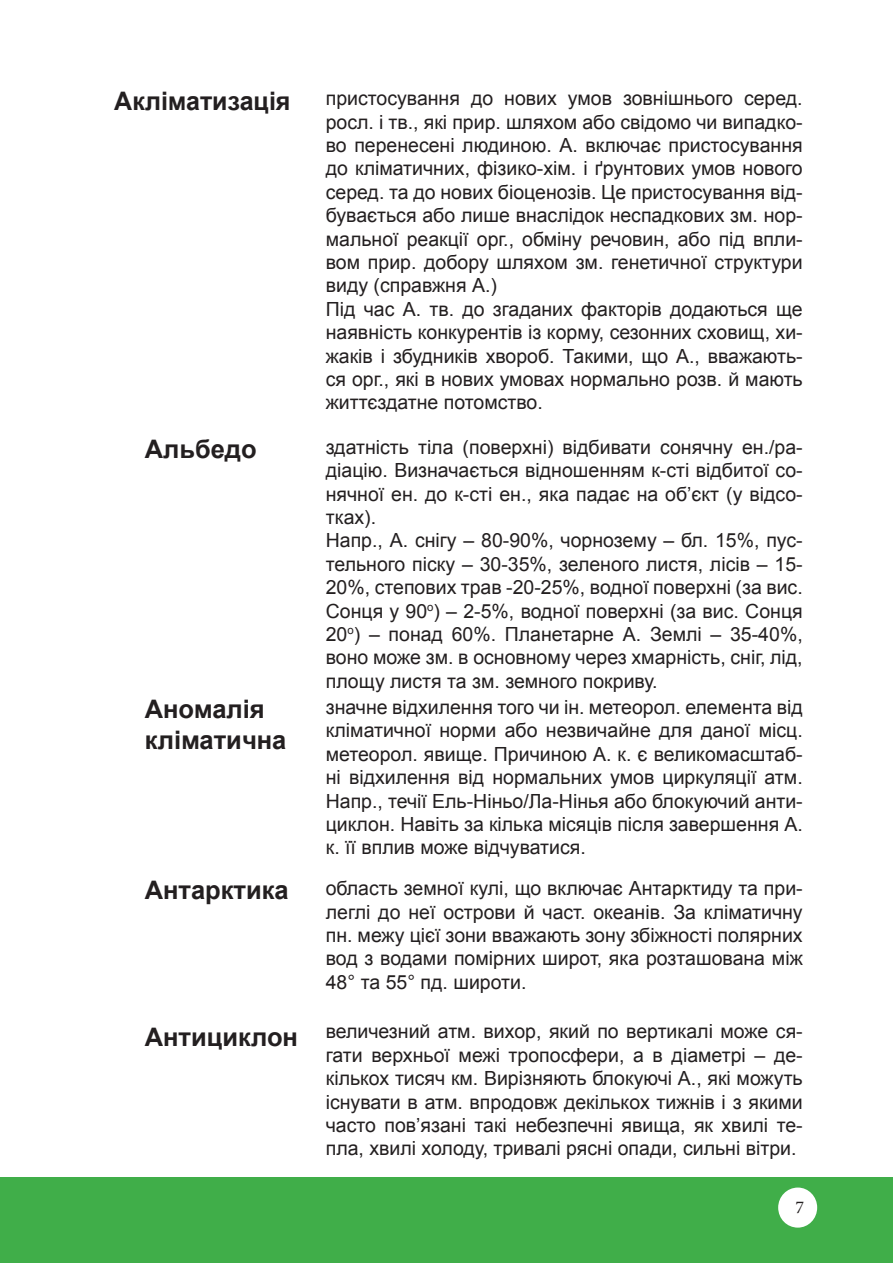
<style>
.page{position:relative;width:893px;height:1263px;background:#fff}
.page>*{position:absolute;margin:0;border:0;box-sizing:border-box;transform-origin:0 0}
.t1{font:150px "Minion Pro";color:#fff}
.t2{font:700 25.5px/30.6px "Arial";color:#231f20}
.t3{font:19.5px/23.4px "Arial";color:#231f20;text-align:justify}
.s1{font-weight:700;font-size:25.5px}
</style>
<div class="page">
<div style="left:0;top:1177px;width:893px;height:86px;background:#40ae49"></div>
<h2 class="t2" style="left:114px;top:86px;width:178px">Акліматизація</h2>
<p class="t3" style="left:326px;top:87px;width:478px;text-align:left">пристосування до нових умов зовнішнього серед. росл. і тв., які прир. шляхом або свідомо чи випадко&shy;во перенесені людиною. А. включає пристосування до кліматичних, фізико-хім. і ґрунтових умов нового серед. та до нових біоценозів. Це пристосування від&shy;бувається або лише внаслідок неспадкових зм. нор&shy;мальної реакції орг., обміну речовин, або під впли&shy;вом прир. добору шляхом зм. генетичної структури виду (справжня А.)<br>Під час А. тв. до згаданих факторів додаються ще наявність конкурентів із корму, сезонних сховищ, хи&shy;жаків і збудників хвороб. Такими, що А., вважають&shy;ся орг., які в нових умовах нормально розв. й мають життєздатне потомство.</p>
<h2 class="t2" style="left:145px;top:435px;width:113px">Альбедо</h2>
<p class="t3" style="left:326px;top:435px;width:478px;text-align:left">здатність тіла (поверхні) відбивати сонячну ен./ра&shy;діацію. Визначається відношенням к-сті відбитої со&shy;нячної ен. до к-сті ен., яка падає на об’єкт (у відсо&shy;тках).<br>Напр., А. снігу – 80-90%, чорнозему – бл. 15%, пус&shy;тельного піску – 30-35%, зеленого листя, лісів – 15- 20%, степових трав -20-25%, водної поверхні (за вис.<br>Сонця у 90<sup>о</sup>) – 2-5%, водної поверхні (за вис. Сонця 20<sup>о</sup>) – понад 60%. Планетарне А. Землі – 35-40%, воно може зм. в основному через хмарність, сніг, лід, площу листя та зм. земного покриву.</p>
<h2 class="t2" style="left:145px;top:695px;width:143px">Аномалія кліматична</h2>
<p class="t3" style="left:326px;top:696px;width:478px">значне відхилення того чи ін. метеорол. елемента від кліматичної норми або незвичайне для даної місц. метеорол. явище. Причиною А. к. є великомасштаб&shy;ні відхилення від нормальних умов циркуляції атм.<br>Напр., течії Ель-Ніньо/Ла-Нінья або блокуючий анти&shy;циклон. Навіть за кілька місяців після завершення А. к. її вплив може відчуватися.</p>
<h2 class="t2" style="left:145px;top:876px;width:145px">Антарктика</h2>
<p class="t3" style="left:326px;top:877px;width:478px">область земної кулі, що включає Антарктиду та при&shy;леглі до неї острови й част. океанів. За кліматичну пн. межу цієї зони вважають зону збіжності полярних вод з водами помірних широт, яка розташована між 48° та 55° пд. широти.</p>
<p class="t3" style="left:326px;top:1020px;width:478px;text-indent:-181px"><span class="s1">Антициклон</span> величезний атм. вихор, який по вертикалі може ся&shy;гати верхньої межі тропосфери, а в діаметрі – де&shy;кількох тисяч км. Вирізняють блокуючі А., які можуть існувати в атм. впродовж декількох тижнів і з якими часто пов’язані такі небезпечні явища, як хвилі те&shy;пла, хвилі холоду, тривалі рясні опади, сильні вітри.</p>
<h1 class="t1" style="left:768px;top:1103px;width:60px">•<sup>7</sup></h1>
</div>
